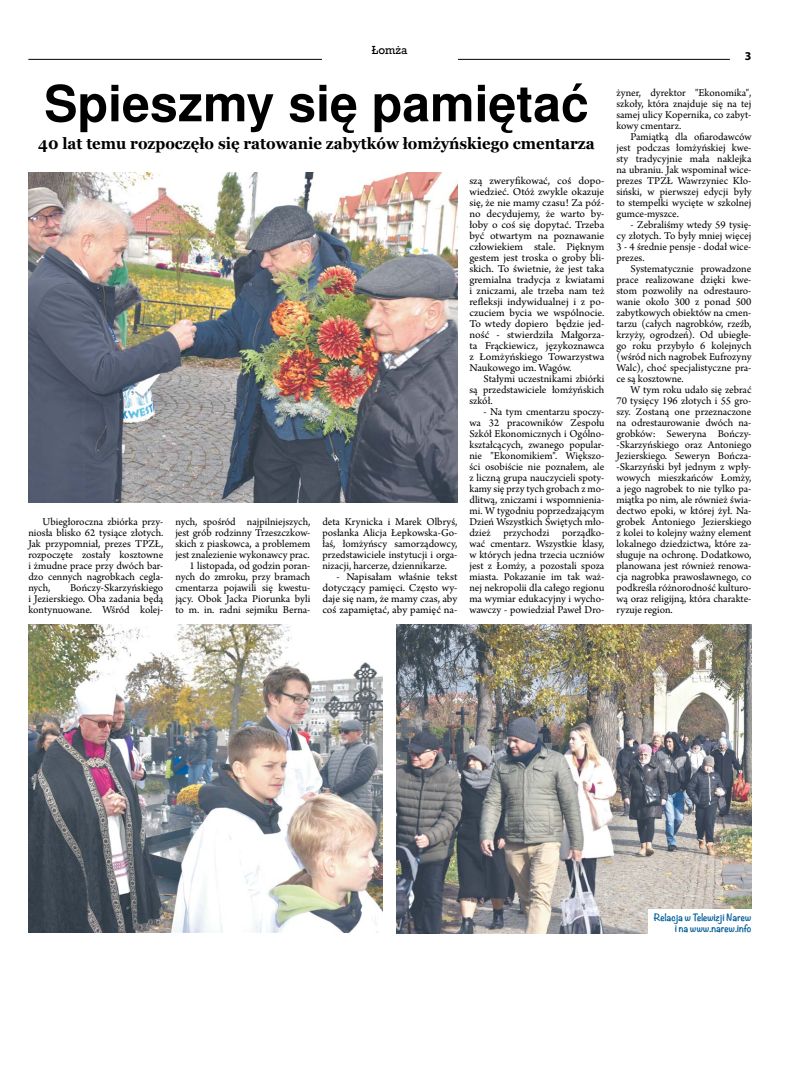
<style>
.page{position:relative;width:794px;height:1092px;background:#fff}
.page>*{position:absolute;margin:0;border:0;box-sizing:border-box;transform-origin:0 0}
.t1{font:700 50px "Nimbus San L";color:#000}
.t2{font:700 16px "Georgia";color:#000;scale:.94 1}
.t3{font:700 12px "Myriad Pro";color:#000}
.t4{font:11px/11px "Arno Pro";color:#000;text-align:justify}
.t5{font:11px/11px "Arno Pro";color:#000;text-align:justify;scale:1.04 1}
.t6{font:11px "Rockwell";color:#000}
.t7{font:700 9px/11px "Noteworthy";color:#005d98;text-align:right}
</style>
<div class="page">
<hr style="left:28px;top:59px;width:702px;height:1px;background:#000">
<div style="left:322px;top:45px;width:135px;height:18px;background:#fff"></div>
<img style="left:28px;top:173px;width:429px;height:330px">
<img style="left:29px;top:624px;width:354px;height:308px">
<img style="left:397px;top:624px;width:354px;height:309px">
<div style="left:647px;top:909px;width:104px;height:28px;background:#fff"></div>
<p class="t6" style="left:372px;top:43px;width:37px">Łomża</p>
<h1 class="t1" style="left:44px;top:68px;width:546px">Spieszmy się pamiętać</h1>
<h2 class="t2" style="left:38px;top:132px;width:593px">40 lat temu rozpoczęło się ratowanie zabytków łomżyńskiego cmentarza</h2>
<p class="t4" style="left:28px;top:516px;width:136px;text-indent:14px">Ubiegłoroczna zbiórka przy&shy;niosła blisko 62 tysiące złotych.<br>Jak przypomniał, prezes TPZŁ, rozpoczęte zostały kosztowne i żmudne prace przy dwóch bar&shy;dzo cennych nagrobkach cegla&shy;nych,</p>
<p class="t4" style="left:28px;top:582px;width:136px;text-indent:42px">Bończy-Skarzyńskiego i Jezierskiego. Oba zadania będą kontynuowane. Wśród kolej-</p>
<p class="t4" style="left:175px;top:516px;width:136px;text-align:right">nych, spośród najpilniejszych, jest grób rodzinny Trzeszczkow&shy;skich z piaskowca, a problemem jest znalezienie wykonawcy prac.<br>1 listopada, od godzin poran&shy;nych do zmroku, przy bramach cmentarza pojawili się kwestu&shy;jący. Obok Jacka Piorunka byli to m. in. radni sejmiku Berna-</p>
<p class="t4" style="left:322px;top:516px;width:136px">deta Krynicka i Marek Olbryś, posłanka Alicja Łepkowska-Go&shy;łaś, łomżyńscy samorządowcy, przedstawiciele instytucji i orga&shy;nizacji, harcerze, dziennikarze.</p>
<p class="t5" style="left:322px;top:571px;width:131px;text-indent:14px">- Napisałam właśnie tekst dotyczący pamięci. Często wy&shy;daje się nam, że mamy czas, aby coś zapamiętać, aby pamięć na-</p>
<p class="t5" style="left:469px;top:175px;width:131px">szą zweryfikować, coś dopo&shy;wiedzieć. Otóż zwykle okazuje się, że nie mamy czasu! Za póź&shy;no decydujemy, że warto by&shy;łoby o coś się dopytać. Trzeba być otwartym na poznawanie człowiekiem stale. Pięknym gestem jest troska o groby bli&shy;skich. To świetnie, że jest taka gremialna tradycja z kwiatami i zniczami, ale trzeba nam też refleksji indywidualnej i z po&shy;czuciem bycia we wspólnocie.<br>To wtedy dopiero będzie jed&shy;ność - stwierdziła Małgorza&shy;ta Frąckiewicz, językoznawca z Łomżyńskiego Towarzystwa Naukowego im. Wagów.</p>
<p class="t4" style="left:469px;top:373px;width:136px;text-indent:14px">Stałymi uczestnikami zbiórki są przedstawiciele łomżyńskich szkół.</p>
<p class="t4" style="left:469px;top:406px;width:136px;text-indent:14px">- Na tym cmentarzu spoczy&shy;wa 32 pracowników Zespołu Szkół Ekonomicznych i Ogólno&shy;kształcących, zwanego popular&shy;nie "Ekonomikiem". Większo&shy;ści osobiście nie poznałem, ale z liczną grupa nauczycieli spoty&shy;kamy się przy tych grobach z mo&shy;dlitwą, zniczami i wspomnienia&shy;mi. W tygodniu poprzedzającym Dzień Wszystkich Świętych mło&shy;dzież przychodzi porządko&shy;wać cmentarz. Wszystkie klasy, w których jedna trzecia uczniów jest z Łomży, a pozostali spoza miasta. Pokazanie im tak waż&shy;nej nekropolii dla całego regionu ma wymiar edukacyjny i wycho&shy;wawczy - powiedział Paweł Dro-</p>
<p class="t3" style="left:745px;top:48px;width:8px">3</p>
<p class="t4" style="left:616px;top:87px;width:136px">żyner, dyrektor "Ekonomika", szkoły, która znajduje się na tej samej ulicy Kopernika, co zabyt&shy;kowy cmentarz.</p>
<p class="t4" style="left:616px;top:131px;width:136px;text-indent:14px">Pamiątką dla ofiarodawców jest podczas łomżyńskiej kwe&shy;sty tradycyjnie mała naklejka na ubraniu. Jak wspominał wice&shy;prezes TPZŁ Wawrzyniec Kło&shy;siński, w pierwszej edycji były to stempelki wycięte w szkolnej gumce-myszce.</p>
<p class="t4" style="left:616px;top:219px;width:136px;text-indent:14px">- Zebraliśmy wtedy 59 tysię&shy;cy złotych. To były mniej więcej 3 - 4 średnie pensje - dodał wice&shy;prezes.</p>
<p class="t4" style="left:616px;top:263px;width:136px;text-indent:14px">Systematycznie prowadzone prace realizowane dzięki kwe&shy;stom pozwoliły na odrestauro&shy;wanie około 300 z ponad 500 zabytkowych obiektów na cmen&shy;tarzu (całych nagrobków, rzeźb, krzyży, ogrodzeń). Od ubiegłe&shy;go roku przybyło 6 kolejnych (wśród nich nagrobek Eufrozyny Walc), choć specjalistyczne pra&shy;ce są kosztowne.</p>
<p class="t4" style="left:616px;top:384px;width:136px;text-indent:14px">W tym roku udało się zebrać 70 tysięcy 196 złotych i 55 gro&shy;szy. Zostaną one przeznaczone na odrestaurowanie dwóch na&shy;grobków: Seweryna Bończy--Skarzyńskiego oraz Antoniego Jezierskiego. Seweryn Bończa--Skarzyński był jednym z wpły&shy;wowych mieszkańców Łomży, a jego nagrobek to nie tylko pa&shy;miątka po nim, ale również świa&shy;dectwo epoki, w której żył. Na&shy;grobek Antoniego Jezierskiego z kolei to kolejny ważny element lokalnego dziedzictwa, które za&shy;sługuje na ochronę. Dodatkowo, planowana jest również renowa&shy;cja nagrobka prawosławnego, co podkreśla różnorodność kulturo&shy;wą oraz religijną, która charakte&shy;ryzuje region.</p>
<p class="t7" style="left:653px;top:911px;width:99px">Relacja w Telewizji Narew i na www.narew.info</p>
</div>
